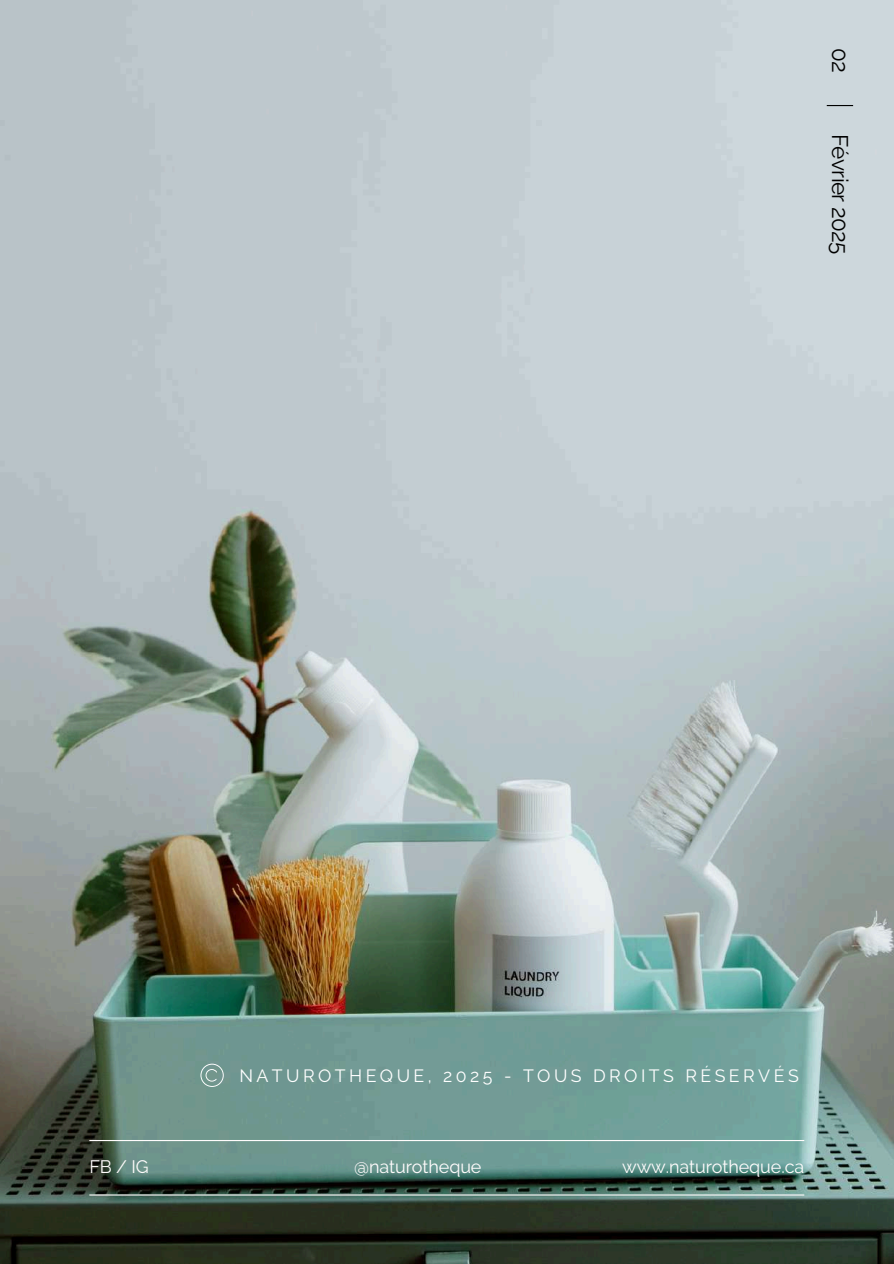
<style>
.page{position:relative;width:894px;height:1264px;background:#fff}
.page>*{position:absolute;margin:0;border:0;box-sizing:border-box;transform-origin:0 0}
.t1{font:22.5px "Raleway";letter-spacing:-.03em;color:#000}
.t2{font:18px "Raleway";letter-spacing:-.005em;color:#fffcfc}
.t3{font:17.7px "Raleway";letter-spacing:.195em;color:#fff}
</style>
<div class="page">
<img style="left:0;top:0;width:893px;height:1263px">
<hr style="left:89px;top:1139px;width:715px;height:2px;background:#fffcfc">
<hr style="left:89px;top:1194px;width:715px;height:1px;background:#fffcfc">
<svg style="left:826px;top:105px;width:26px;height:1px"></svg>
<svg style="left:200px;top:1063px;width:24px;height:23px"></svg>
<p class="t1" style="left:853px;top:48px;width:26px;rotate:90deg">02</p>
<p class="t1" style="left:853px;top:134px;width:122px;rotate:90deg">Février 2025</p>
<p class="t3" style="left:239px;top:1065px;width:560px">NATUROTHEQUE, 2025 - TOUS DROITS RÉSERVÉS</p>
<p class="t2" style="left:89px;top:1156px;width:61px">FB / IG</p>
<p class="t2" style="left:354px;top:1156px;width:129px">@naturotheque</p>
<p class="t2" style="left:622px;top:1156px;width:183px">www.naturotheque.ca</p>
</div>
